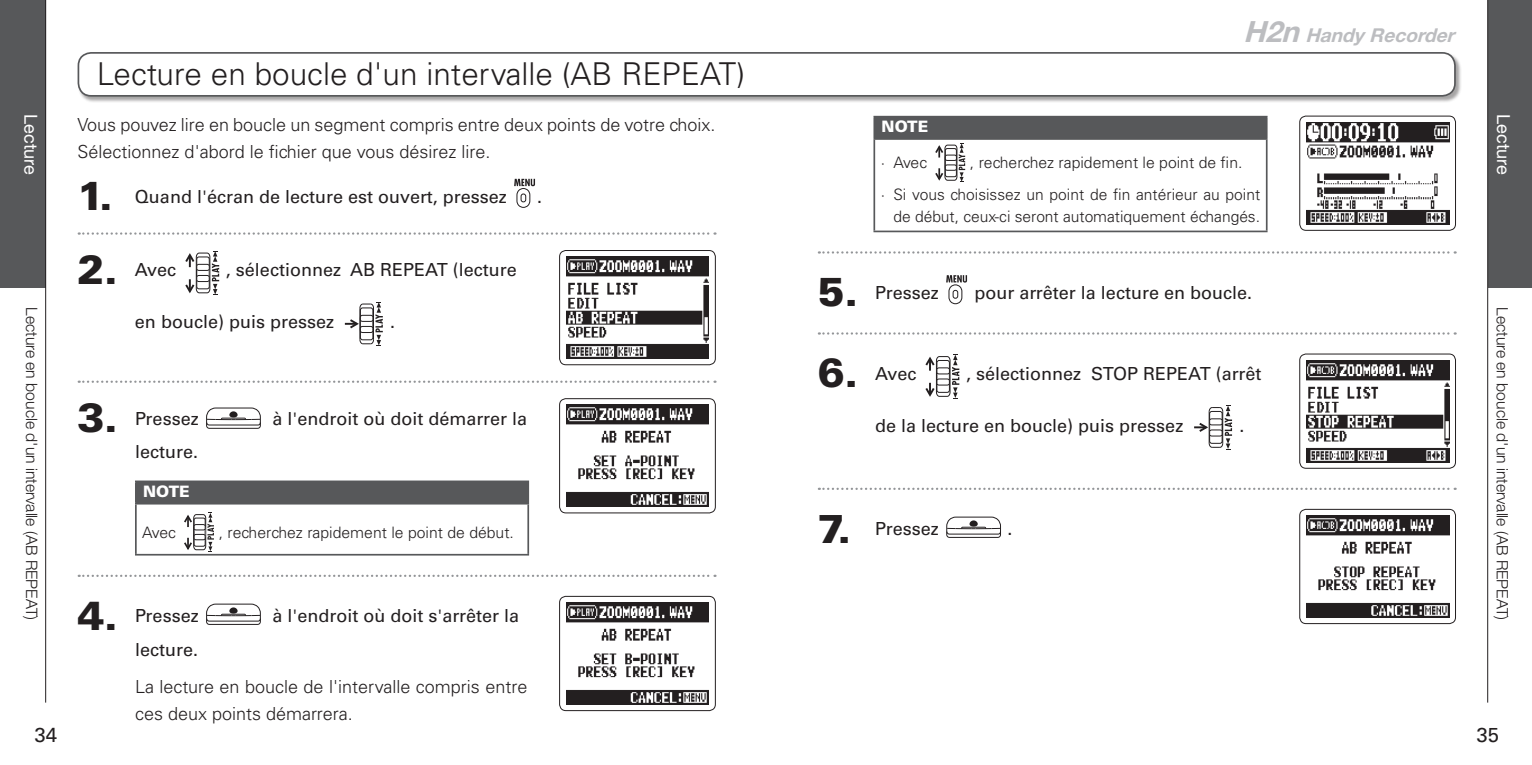
<style>
.page{position:relative;width:1532px;height:765px;background:#fff}
.page>*{position:absolute;margin:0;border:0;box-sizing:border-box;transform-origin:0 0}
.t1{font:900 40.5px "Univers LT Std";color:#231f20}
.t2{font:300 31.5px "Univers LT Std";color:#231f20}
.t3{font:20.25px "Univers LT Std";color:#231f20}
.t4{font:italic 700 19.12px "Helvetica Neue";color:#bcbdc0}
.t5{font:18px "Univers LT Std";color:#231f20}
.t6{font:300 18px/27px "Univers LT Std";color:#231f20}
.t7{font:18px "Helvetica Neue LT Std";color:#fff}
.t8{font:300 15.75px/31.7px "Univers LT Std";color:#231f20}
.t9{font:300 15.75px "Helvetica Neue LT Std";color:#231f20}
.t10{font:900 15.75px "Univers LT Std";color:#fff}
.s1{font-size:29.25px}
</style>
<div class="page">
<div style="left:0;top:0;width:46px;height:288px;background:#57585a"></div>
<hr style="left:45px;top:0;width:1px;height:703px;background:#231f20">
<div style="left:1487px;top:0;width:44px;height:288px;background:#57585a"></div>
<hr style="left:1487px;top:0;width:1px;height:703px;background:#231f20">
<div style="left:78px;top:52px;width:1383px;height:50px;background:#231f20;opacity:.4"></div>
<div style="left:78px;top:53px;width:1376px;height:43px;background:#fff;border-radius:13px"></div>
<div style="left:78px;top:52px;width:1377px;height:45px;border:2px solid #57585a;border-radius:13px"></div>
<svg style="left:514px;top:179px;width:21px;height:29px"></svg>
<svg style="left:185px;top:251px;width:34px;height:44px"></svg>
<svg style="left:345px;top:302px;width:38px;height:44px"></svg>
<svg style="left:946px;top:275px;width:21px;height:30px"></svg>
<svg style="left:925px;top:354px;width:34px;height:45px"></svg>
<svg style="left:1194px;top:405px;width:38px;height:45px"></svg>
<svg style="left:79px;top:232px;width:636px;height:3px"></svg>
<svg style="left:79px;top:381px;width:636px;height:2px"></svg>
<svg style="left:79px;top:575px;width:636px;height:2px"></svg>
<svg style="left:819px;top:332px;width:636px;height:3px"></svg>
<svg style="left:819px;top:251px;width:636px;height:3px"></svg>
<svg style="left:819px;top:488px;width:636px;height:2px"></svg>
<img style="left:566px;top:257px;width:143px;height:102px">
<div style="left:559px;top:250px;width:156px;height:115px;border:1px solid #231f20;border-radius:6px"></div>
<img style="left:566px;top:405px;width:143px;height:102px">
<div style="left:559px;top:398px;width:156px;height:115px;border:1px solid #231f20;border-radius:6px"></div>
<img style="left:1306px;top:360px;width:142px;height:102px">
<div style="left:1299px;top:354px;width:156px;height:115px;border:1px solid #231f20;border-radius:6px"></div>
<img style="left:1306px;top:515px;width:142px;height:102px">
<div style="left:1299px;top:509px;width:156px;height:115px;border:1px solid #231f20;border-radius:6px"></div>
<div style="left:874px;top:117px;width:392px;height:22px;background:#57585a"></div>
<hr style="left:873px;top:116px;width:394px;height:2px;background:#57585a">
<hr style="left:873px;top:118px;width:2px;height:20px;background:#57585a">
<hr style="left:1265px;top:118px;width:2px;height:20px;background:#57585a">
<hr style="left:873px;top:138px;width:394px;height:2px;background:#57585a">
<hr style="left:873px;top:140px;width:2px;height:91px;background:#57585a">
<hr style="left:1265px;top:140px;width:2px;height:91px;background:#57585a">
<hr style="left:873px;top:231px;width:394px;height:1px;background:#57585a">
<svg style="left:935px;top:143px;width:30px;height:39px"></svg>
<div style="left:136px;top:481px;width:392px;height:23px;background:#57585a"></div>
<hr style="left:135px;top:481px;width:394px;height:1px;background:#57585a">
<hr style="left:135px;top:482px;width:2px;height:21px;background:#57585a">
<hr style="left:527px;top:482px;width:2px;height:21px;background:#57585a">
<hr style="left:135px;top:503px;width:394px;height:2px;background:#57585a">
<hr style="left:135px;top:505px;width:2px;height:49px;background:#57585a">
<hr style="left:527px;top:505px;width:2px;height:49px;background:#57585a">
<hr style="left:135px;top:554px;width:394px;height:2px;background:#57585a">
<svg style="left:206px;top:407px;width:55px;height:22px"></svg>
<svg style="left:184px;top:512px;width:30px;height:40px"></svg>
<svg style="left:206px;top:603px;width:55px;height:22px"></svg>
<svg style="left:946px;top:516px;width:55px;height:22px"></svg>
<img style="left:566px;top:602px;width:143px;height:103px">
<div style="left:559px;top:596px;width:156px;height:115px;border:1px solid #231f20;border-radius:6px"></div>
<img style="left:1306px;top:122px;width:142px;height:102px">
<div style="left:1299px;top:116px;width:156px;height:115px;border:1px solid #231f20;border-radius:6px"></div>
<p class="t7" style="left:41px;top:114px;width:62px;rotate:90deg">Lecture</p>
<p class="t9" style="left:41px;top:307px;width:314px;rotate:90deg">Lecture en boucle d'un intervalle (AB REPEAT)</p>
<h2 class="t2" style="left:97px;top:55px;width:650px">Lecture en boucle d'un intervalle (AB REPEAT)</h2>
<p class="t4" style="left:1243px;top:23px;width:218px"><span class="s1">H2n</span> Handy Recorder</p>
<p class="t6" style="left:78px;top:111px;width:639px">Vous pouvez lire en boucle un segment compris entre deux points de votre choix.<br>Sélectionnez d'abord le fichier que vous désirez lire.</p>
<p class="t10" style="left:881px;top:117px;width:48px">NOTE</p>
<p class="t8" style="left:880px;top:147px;width:381px;text-indent:89px">, recherchez rapidement le point de fin.<br>∙ Si vous choisissez un point de fin antérieur au point</p>
<p class="t8" style="left:893px;top:201px;width:368px">de début, ceux-ci seront automatiquement échangés.</p>
<p class="t8" style="left:880px;top:147px;width:48px">∙ Avec</p>
<h1 class="t1" style="left:78px;top:170px;width:37px">1.</h1>
<p class="t5" style="left:135px;top:186px;width:373px">Quand l'écran de lecture est ouvert, pressez</p>
<p class="t5" style="left:537px;top:186px;width:7px">.</p>
<h1 class="t1" style="left:78px;top:244px;width:42px">2.</h1>
<p class="t5" style="left:135px;top:259px;width:43px">Avec</p>
<p class="t5" style="left:226px;top:259px;width:292px">, sélectionnez AB REPEAT (lecture</p>
<p class="t5" style="left:135px;top:311px;width:201px">en boucle) puis pressez</p>
<p class="t5" style="left:390px;top:311px;width:7px">.</p>
<h1 class="t1" style="left:78px;top:392px;width:42px">3.</h1>
<p class="t5" style="left:135px;top:408px;width:65px">Pressez</p>
<p class="t5" style="left:272px;top:408px;width:256px">à l'endroit où doit démarrer la</p>
<p class="t5" style="left:135px;top:441px;width:65px">lecture.</p>
<p class="t10" style="left:143px;top:481px;width:48px">NOTE</p>
<p class="t8" style="left:142px;top:516px;width:35px">Avec</p>
<p class="t8" style="left:219px;top:516px;width:297px">, recherchez rapidement le point de début.</p>
<h1 class="t1" style="left:78px;top:590px;width:42px">4.</h1>
<p class="t5" style="left:135px;top:605px;width:65px">Pressez</p>
<p class="t5" style="left:272px;top:605px;width:248px">à l'endroit où doit s'arrêter la</p>
<p class="t5" style="left:135px;top:639px;width:65px">lecture.</p>
<p class="t6" style="left:135px;top:673px;width:394px">La lecture en boucle de l'intervalle compris entre ces deux points démarrera.</p>
<h1 class="t1" style="left:817px;top:266px;width:42px">5.</h1>
<p class="t5" style="left:875px;top:282px;width:65px">Pressez</p>
<p class="t5" style="left:974px;top:282px;width:279px">pour arrêter la lecture en boucle.</p>
<h1 class="t1" style="left:817px;top:347px;width:42px">6.</h1>
<p class="t5" style="left:875px;top:363px;width:43px">Avec</p>
<p class="t5" style="left:966px;top:363px;width:297px">, sélectionnez STOP REPEAT (arrêt</p>
<p class="t5" style="left:875px;top:415px;width:310px">de la lecture en boucle) puis pressez</p>
<p class="t5" style="left:1239px;top:415px;width:7px">.</p>
<h1 class="t1" style="left:817px;top:503px;width:35px">7.</h1>
<p class="t5" style="left:875px;top:518px;width:65px">Pressez</p>
<p class="t5" style="left:1007px;top:518px;width:7px">.</p>
<p class="t7" style="left:1514px;top:114px;width:62px;rotate:90deg">Lecture</p>
<p class="t9" style="left:1511px;top:307px;width:314px;rotate:90deg">Lecture en boucle d'un intervalle (AB REPEAT)</p>
<p class="t3" style="left:34px;top:723px;width:24px">34</p>
<p class="t3" style="left:1476px;top:723px;width:24px">35</p>
</div>
